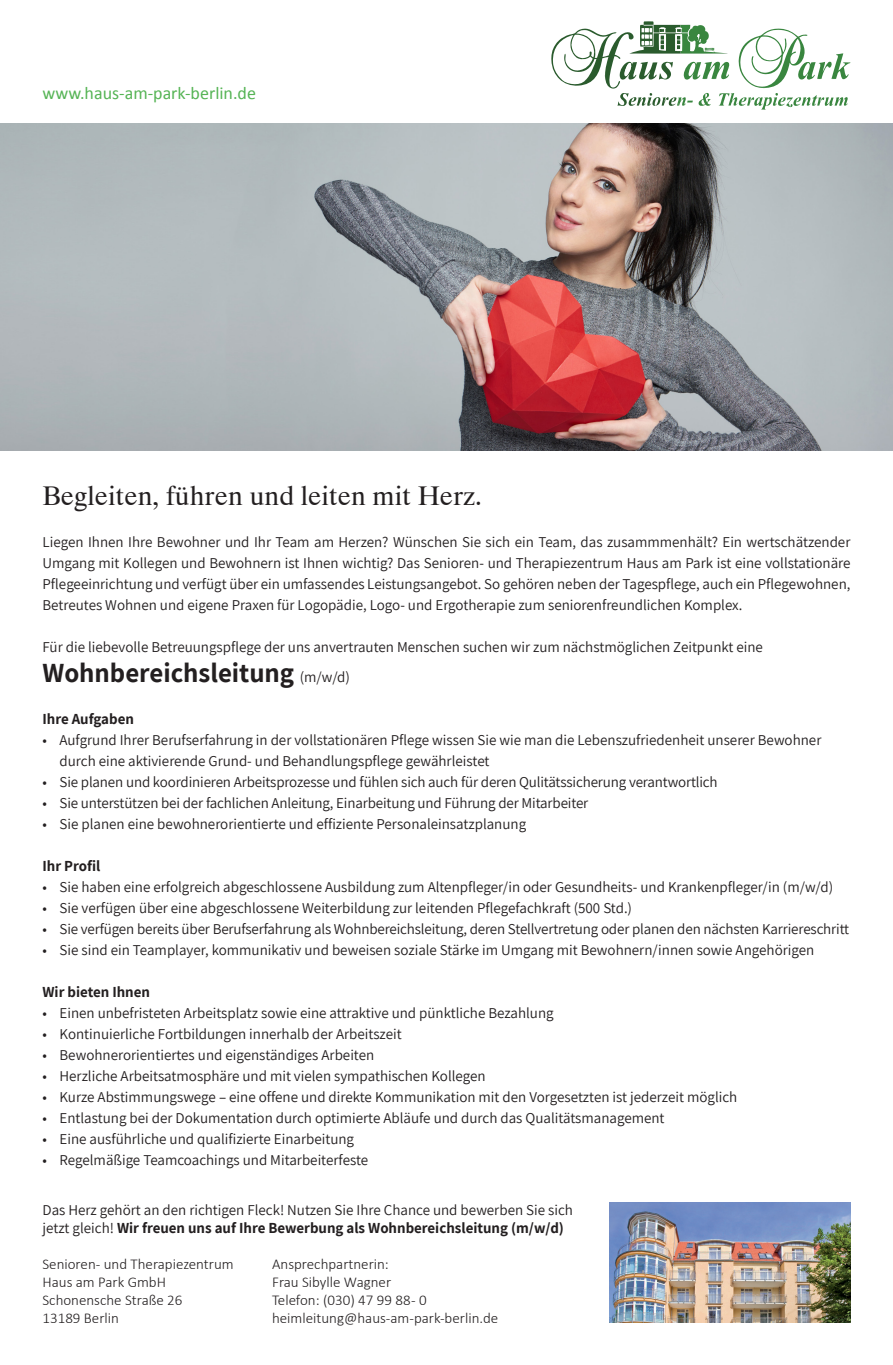
<style>
.page{position:relative;width:893px;height:1365px;background:#fff}
.page>*{position:absolute;margin:0;border:0;box-sizing:border-box;transform-origin:0 0}
.t1{font:27px "Dutch 801 BT";color:#231f20}
.t2{font:700 27px "Assistant";color:#231f20}
.t3{font:18px "Calibri";color:#56b455}
.t4{font:15px/21px "Assistant";color:#231f20}
.t5{font:300 15px/18px "Calibri";color:#231f20}
.t6{font:700 15px "Assistant";color:#231f20}
.s1{font-weight:400;font-size:15px}
.s2{font-weight:700}
</style>
<div class="page">
<img style="left:609px;top:1203px;width:241px;height:120px">
<svg style="left:551px;top:21px;width:299px;height:89px"></svg>
<img style="left:0;top:123px;width:893px;height:328px">
<p class="t3" style="left:43px;top:80px;width:215px">www.haus-am-park-berlin.de</p>
<p class="t1" style="left:43px;top:479px;width:441px">Begleiten, führen und leiten mit Herz.</p>
<p class="t4" style="left:43px;top:531px;width:809px;text-align:justify">Liegen Ihnen Ihre Bewohner und Ihr Team am Herzen? Wünschen Sie sich ein Team, das zusammmenhält? Ein wertschätzender Umgang mit Kollegen und Bewohnern ist Ihnen wichtig? Das Senioren- und Therapiezentrum Haus am Park ist eine vollstationäre Pflegeeinrichtung und verfügt über ein umfassendes Leistungsangebot. So gehören neben der Tagespflege, auch ein Pflegewohnen, Betreutes Wohnen und eigene Praxen für Logopädie, Logo- und Ergotherapie zum seniorenfreundlichen Komplex.</p>
<p class="t4" style="left:43px;top:636px;width:722px">Für die liebevolle Betreuungspflege der uns anvertrauten Menschen suchen wir zum nächstmöglichen Zeitpunkt eine</p>
<p class="t2" style="left:43px;top:655px;width:309px">Wohnbereichsleitung <span class="s1">(m/w/d)</span></p>
<p class="t6" style="left:43px;top:709px;width:93px">Ihre Aufgaben</p>
<p class="t4" style="left:60px;top:729px;width:763px;text-indent:-17px">• Aufgrund Ihrer Berufserfahrung in der vollstationären Pflege wissen Sie wie man die Lebenszufriedenheit unserer Bewohner durch eine aktivierende Grund- und Behandlungspflege gewährleistet</p>
<p class="t4" style="left:43px;top:771px;width:677px">• Sie planen und koordinieren Arbeitsprozesse und fühlen sich auch für deren Qulitätssicherung verantwortlich</p>
<p class="t4" style="left:43px;top:792px;width:547px">• Sie unterstützen bei der fachlichen Anleitung, Einarbeitung und Führung der Mitarbeiter</p>
<p class="t4" style="left:43px;top:813px;width:485px">• Sie planen eine bewohnerorientierte und effiziente Personaleinsatzplanung</p>
<p class="t6" style="left:43px;top:856px;width:59px">Ihr Profil</p>
<p class="t4" style="left:43px;top:876px;width:792px">• Sie haben eine erfolgreich abgeschlossene Ausbildung zum Altenpfleger/in oder Gesundheits- und Krankenpfleger/in (m/w/d)</p>
<p class="t4" style="left:43px;top:897px;width:591px">• Sie verfügen über eine abgeschlossene Weiterbildung zur leitenden Pflegefachkraft (500 Std.)</p>
<p class="t4" style="left:43px;top:918px;width:808px">• Sie verfügen bereits über Berufserfahrung als Wohnbereichsleitung, deren Stellvertretung oder planen den nächsten Karriereschritt</p>
<p class="t4" style="left:43px;top:939px;width:773px">• Sie sind ein Teamplayer, kommunikativ und beweisen soziale Stärke im Umgang mit Bewohnern/innen sowie Angehörigen</p>
<p class="t6" style="left:43px;top:982px;width:109px">Wir bieten Ihnen</p>
<p class="t4" style="left:43px;top:1002px;width:513px">• Einen unbefristeten Arbeitsplatz sowie eine attraktive und pünktliche Bezahlung</p>
<p class="t4" style="left:43px;top:1023px;width:361px">• Kontinuierliche Fortbildungen innerhalb der Arbeitszeit</p>
<p class="t4" style="left:43px;top:1044px;width:333px">• Bewohnerorientiertes und eigenständiges Arbeiten</p>
<p class="t4" style="left:43px;top:1065px;width:445px">• Herzliche Arbeitsatmosphäre und mit vielen sympathischen Kollegen</p>
<p class="t4" style="left:43px;top:1086px;width:696px">• Kurze Abstimmungswege – eine offene und direkte Kommunikation mit den Vorgesetzten ist jederzeit möglich</p>
<p class="t4" style="left:43px;top:1107px;width:624px">• Entlastung bei der Dokumentation durch optimierte Abläufe und durch das Qualitätsmanagement</p>
<p class="t4" style="left:43px;top:1128px;width:313px">• Eine ausführliche und qualifizierte Einarbeitung</p>
<p class="t4" style="left:43px;top:1149px;width:327px">• Regelmäßige Teamcoachings und Mitarbeiterfeste</p>
<p class="t4" style="left:43px;top:1200px;width:532px;line-height:18px">Das Herz gehört an den richtigen Fleck! Nutzen Sie Ihre Chance und bewerben Sie sich jetzt gleich! <span class="s2">Wir freuen uns auf Ihre Bewerbung als Wohnbereichsleitung (m/w/d)</span></p>
<p class="t5" style="left:43px;top:1254px;width:193px">Senioren- und Therapiezentrum</p>
<p class="t5" style="left:43px;top:1272px;width:141px">Haus am Park GmbH<br>Schonensche Straße 26</p>
<p class="t5" style="left:43px;top:1308px;width:78px">13189 Berlin</p>
<p class="t5" style="left:272px;top:1254px;width:118px">Ansprechpartnerin:</p>
<p class="t5" style="left:272px;top:1272px;width:121px">Frau Sibylle Wagner</p>
<p class="t5" style="left:272px;top:1290px;width:156px">Telefon: (030) 47 99 88 - 0</p>
<p class="t5" style="left:272px;top:1308px;width:228px">heimleitung@haus-am-park-berlin.de</p>
</div>
